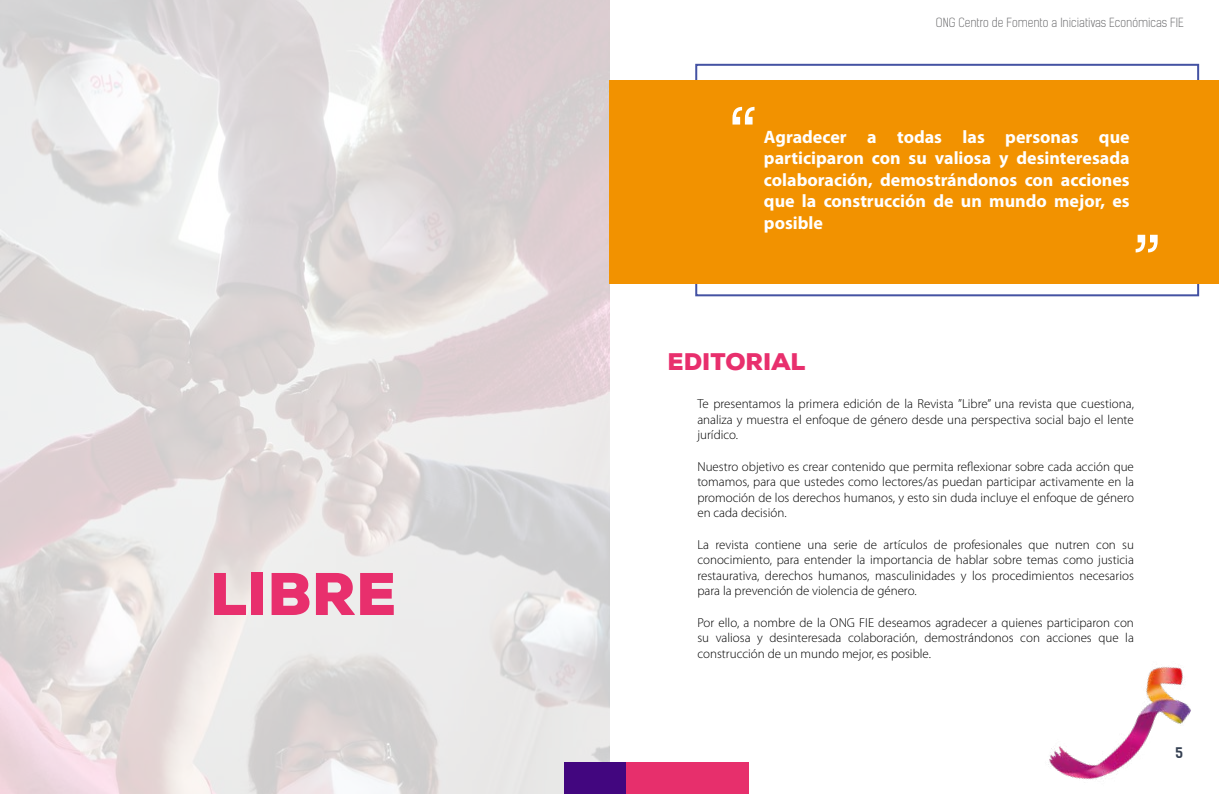
<style>
.page{position:relative;width:1219px;height:794px;background:#fff}
.page>*{position:absolute;margin:0;border:0;box-sizing:border-box;transform-origin:0 0}
.t1{font:85px "Cooper Hewitt";color:#fff}
.t2{font:900 60px "Nexa";color:#e82f6d}
.t3{font:900 24px "Nexa";color:#e82f6d}
.t4{font:700 18px/21.6px "Myriad Pro";color:#fff;text-align:justify}
.t5{font:14px "Kelson Sans Bold BG";color:#364153}
.t6{font:300 13px/15.6px "Myriad Pro";color:#000;text-align:justify}
.t7{font:300 12px "Kelson Sans";color:#6b6b6d}
</style>
<div class="page">
<img style="left:1048px;top:666px;width:143px;height:114px">
<img style="left:0;top:0;width:609px;height:794px">
<div style="left:695px;top:64px;width:504px;height:232px;border:2px solid #4452a3"></div>
<div style="left:609px;top:80px;width:610px;height:203px;background:#f29200"></div>
<div style="left:564px;top:762px;width:168px;height:32px;background:#42067f"></div>
<div style="left:626px;top:762px;width:123px;height:32px;background:#e72f6c"></div>
<h2 class="t2" style="left:210px;top:555px;width:188px">LIBRE</h2>
<p class="t7" style="left:936px;top:15px;width:249px">ONG Centro de Fomento a Iniciativas Económicas FIE</p>
<h1 class="t1" style="left:727px;top:93px;width:32px">“</h1>
<h3 class="t4" style="left:764px;top:126px;width:367px">Agradecer a todas las personas que participaron con su valiosa y desinteresada colaboración, demostrándonos con acciones que la construcción de un mundo mejor, es posible</h3>
<h1 class="t1" style="left:1163px;top:267px;width:32px;rotate:-180deg">“</h1>
<h3 class="t3" style="left:668px;top:346px;width:139px">EDITORIAL</h3>
<p class="t6" style="left:697px;top:396px;width:438px">Te presentamos la primera edición de la Revista ”Libre” una revista que cuestiona, analiza y muestra el enfoque de género desde una perspectiva social bajo el lente jurídico.</p>
<p class="t6" style="left:697px;top:459px;width:438px">Nuestro objetivo es crear contenido que permita reflexionar sobre cada acción que tomamos, para que ustedes como lectores/as puedan participar activamente en la promoción de los derechos humanos, y esto sin duda incluye el enfoque de género en cada decisión.</p>
<p class="t6" style="left:697px;top:537px;width:438px">La revista contiene una serie de artículos de profesionales que nutren con su conocimiento, para entender la importancia de hablar sobre temas como justicia restaurativa, derechos humanos, masculinidades y los procedimientos necesarios para la prevención de violencia de género.</p>
<p class="t6" style="left:697px;top:615px;width:438px">Por ello, a nombre de la ONG FIE deseamos agradecer a quienes participaron con su valiosa y desinteresada colaboración, demostrándonos con acciones que la construcción de un mundo mejor, es posible.</p>
<p class="t5" style="left:1175px;top:744px;width:9px">5</p>
</div>
